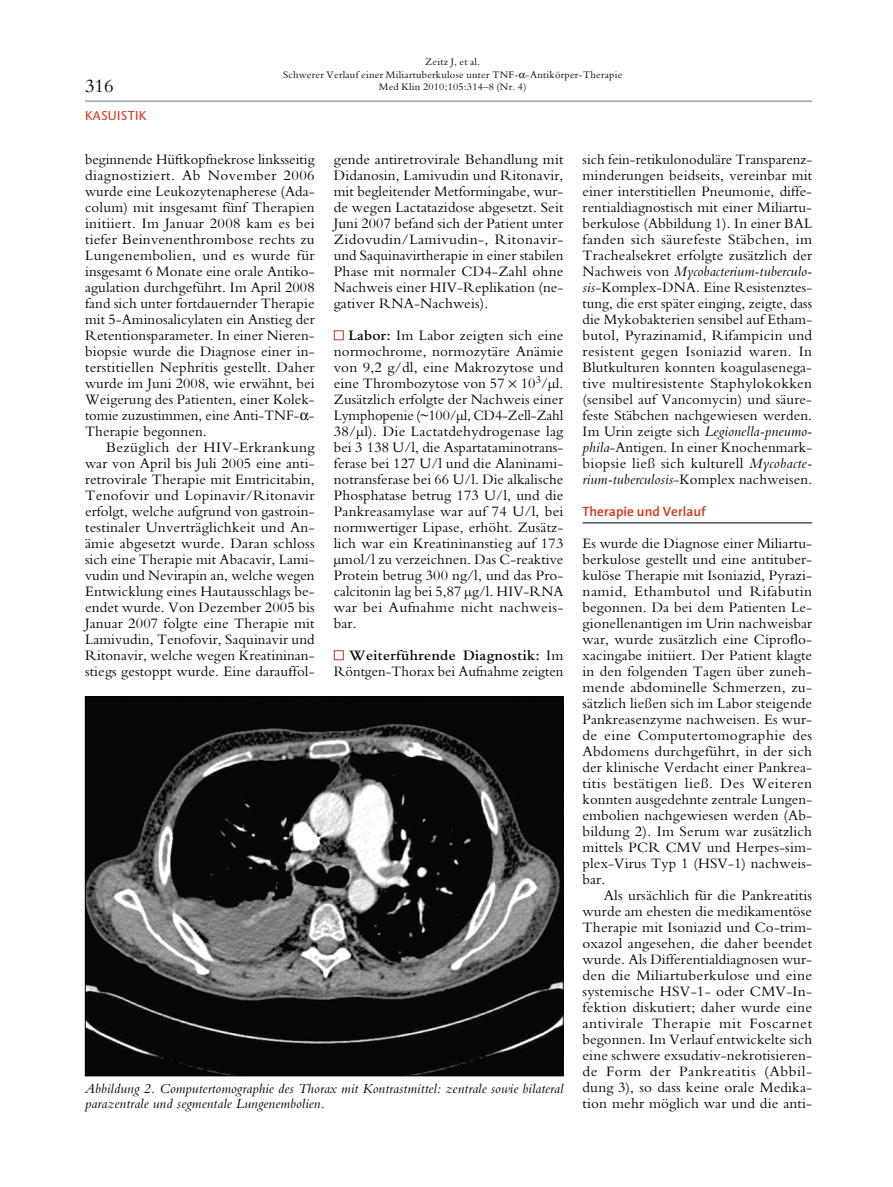
<style>
.page{position:relative;width:893px;height:1187px;background:#fff}
.page>*{position:absolute;margin:0;border:0;box-sizing:border-box;transform-origin:0 0}
.t1{font:19.5px "Bembo";color:#000}
.t2{font:15px/16px "Bembo";letter-spacing:.01em;color:#000;text-align:justify}
.t3{font:italic 14.25px/15px "Bembo";letter-spacing:.01em;color:#000}
.t4{font:600 13.5px "The Sans";color:#d33217}
.t5{font:12.75px "Stone Sans LT";letter-spacing:.025em;color:#d33217}
.t6{font:10.5px/12px "Bembo";letter-spacing:.025em;color:#000;text-align:center}
.s1{font-weight:600}
.s2{font-style:italic}
</style>
<div class="page">
<hr style="left:85px;top:100px;width:727px;height:2px;background:#b1b2b4">
<div style="left:334px;top:330px;width:10px;height:10px;border:1px solid #d33217"></div>
<div style="left:334px;top:650px;width:10px;height:10px;border:1px solid #d33217"></div>
<hr style="left:583px;top:522px;width:229px;height:1px;background:#000">
<img style="left:87px;top:698px;width:474px;height:376px">
<p class="t6" style="left:283px;top:57px;width:341px">Zeitz J, et al.<br>Schwerer Verlauf einer Miliartuberkulose unter TNF- -Antikörper-Therapie</p>
<h1 class="t1" style="left:85px;top:79px;width:30px">316</h1>
<p class="t6" style="left:379px;top:81px;width:149px">Med Klin 2010;105:314–8 (Nr. 4)</p>
<p class="t5" style="left:85px;top:110px;width:63px">KASUISTIK</p>
<p class="t2" style="left:85px;top:153px;width:231px">beginnende Hüftkopfnekrose linksseitig diagnostiziert. Ab November 2006 wurde eine Leukozytenapherese (Ada&shy;colum) mit insgesamt fünf Therapien initiiert. Im Januar 2008 kam es bei tiefer Beinvenenthrombose rechts zu Lungenembolien, und es wurde für insgesamt 6 Monate eine orale Antiko&shy;agulation durchgeführt. Im April 2008 fand sich unter fortdauernder Therapie mit 5-Aminosalicylaten ein Anstieg der Retentionsparameter. In einer Nieren&shy;biopsie wurde die Diagnose einer in&shy;terstitiellen Nephritis gestellt. Daher wurde im Juni 2008, wie erwähnt, bei Weigerung des Patienten, einer Kolek&shy;tomie zuzustimmen, eine Anti-TNF- - Therapie begonnen.</p>
<p class="t2" style="left:85px;top:441px;width:231px;text-indent:21px">Bezüglich der HIV-Erkrankung war von April bis Juli 2005 eine anti&shy;retrovirale Therapie mit Emtricitabin, Tenofovir und Lopinavir/Ritonavir erfolgt, welche aufgrund von gastroin&shy;testinaler Unverträglichkeit und An&shy;ämie abgesetzt wurde. Daran schloss sich eine Therapie mit Abacavir, Lami&shy;vudin und Nevirapin an, welche wegen Entwicklung eines Hautausschlags be&shy;endet wurde. Von Dezember 2005 bis Januar 2007 folgte eine Therapie mit Lamivudin, Tenofovir, Saquinavir und Ritonavir, welche wegen Kreatininan&shy;stiegs gestoppt wurde. Eine darauffol-</p>
<p class="t2" style="left:334px;top:153px;width:231px">gende antiretrovirale Behandlung mit Didanosin, Lamivudin und Ritonavir, mit begleitender Metformingabe, wur&shy;de wegen Lactatazidose abgesetzt. Seit Juni 2007 befand sich der Patient unter Zidovudin/Lamivudin-, Ritonavir&shy;und Saquinavirtherapie in einer stabilen Phase mit normaler CD4-Zahl ohne Nachweis einer HIV-Replikation (ne&shy;gativer RNA-Nachweis).</p>
<p class="t2" style="left:334px;top:329px;width:231px;text-indent:15px"><span class="s1">Labor:</span> Im Labor zeigten sich eine normochrome, normozytäre Anämie von 9,2 g/dl, eine Makrozytose und eine Thrombozytose von 57 10<sup>3</sup>/µl.<br>Zusätzlich erfolgte der Nachweis einer Lymphopenie (~100/µl, CD4-Zell-Zahl 38/µl). Die Lactatdehydrogenase lag bei 3 138 U/l, die Aspartataminotrans&shy;ferase bei 127 U/l und die Alaninami&shy;notransferase bei 66 U/l. Die alkalische Phosphatase betrug 173 U/l, und die Pankreasamylase war auf 74 U/l, bei normwertiger Lipase, erhöht. Zusätz&shy;lich war ein Kreatininanstieg auf 173 µmol/l zu verzeichnen. Das C-reaktive Protein betrug 300 ng/l, und das Pro&shy;calcitonin lag bei 5,87 µg/l. HIV-RNA war bei Aufnahme nicht nachweis&shy;bar.</p>
<p class="t2" style="left:334px;top:649px;width:231px;text-align:right"><span class="s1">Weiterführende Diagnostik:</span> Im<br>Röntgen-Thorax bei Aufnahme zeigten</p>
<p class="t3" style="left:85px;top:1081px;width:480px">Abbildung 2. Computertomographie des Thorax mit Kontrastmittel: zentrale sowie bilateral parazentrale und segmentale Lungenembolien.</p>
<p class="t2" style="left:583px;top:153px;width:231px">sich fein-retikulonoduläre Transparenz&shy;minderungen beidseits, vereinbar mit einer interstitiellen Pneumonie, diffe&shy;rentialdiagnostisch mit einer Miliartu&shy;berkulose (Abbildung 1). In einer BAL fanden sich säurefeste Stäbchen, im Trachealsekret erfolgte zusätzlich der Nachweis von <span class="s2">Mycobacterium-tuberculo&shy;sis</span>-Komplex-DNA. Eine Resistenztes&shy;tung, die erst später einging, zeigte, dass die Mykobakterien sensibel auf Etham&shy;butol, Pyrazinamid, Rifampicin und resistent gegen Isoniazid waren. In Blutkulturen konnten koagulasenega&shy;tive multiresistente Staphylokokken (sensibel auf Vancomycin) und säure&shy;feste Stäbchen nachgewiesen werden.<br>Im Urin zeigte sich <span class="s2">Legionella-pneumo&shy;phila</span>-Antigen. In einer Knochenmark&shy;biopsie ließ sich kulturell <span class="s2">Mycobacte&shy;rium-tuberculosis</span>-Komplex nachweisen.</p>
<p class="t4" style="left:583px;top:506px;width:125px">Therapie und Verlauf</p>
<p class="t2" style="left:583px;top:537px;width:231px">Es wurde die Diagnose einer Miliartu&shy;berkulose gestellt und eine antituber&shy;kulöse Therapie mit Isoniazid, Pyrazi&shy;namid, Ethambutol und Rifabutin begonnen. Da bei dem Patienten Le&shy;gionellenantigen im Urin nachweisbar war, wurde zusätzlich eine Ciproflo&shy;xacingabe initiiert. Der Patient klagte in den folgenden Tagen über zuneh&shy;mende abdominelle Schmerzen, zu&shy;sätzlich ließen sich im Labor steigende Pankreasenzyme nachweisen. Es wur&shy;de eine Computertomographie des Abdomens durchgeführt, in der sich der klinische Verdacht einer Pankrea&shy;titis bestätigen ließ. Des Weiteren konnten ausgedehnte zentrale Lungen&shy;embolien nachgewiesen werden (Ab&shy;bildung 2). Im Serum war zusätzlich mittels PCR CMV und Herpes-sim&shy;plex-Virus Typ 1 (HSV-1) nachweis&shy;bar.</p>
<p class="t2" style="left:583px;top:888px;width:231px;text-indent:21px">Als ursächlich für die Pankreatitis wurde am ehesten die medikamentöse Therapie mit Isoniazid und Co-trim&shy;oxazol angesehen, die daher beendet wurde. Als Differentialdiagnosen wur&shy;den die Miliartuberkulose und eine systemische HSV-1- oder CMV-In&shy;fektion diskutiert; daher wurde eine antivirale Therapie mit Foscarnet begonnen. Im Verlauf entwickelte sich eine schwere exsudativ-nekrotisieren&shy;de Form der Pankreatitis (Abbil&shy;dung 3), so dass keine orale Medika&shy;tion mehr möglich war und die anti-</p>
</div>
